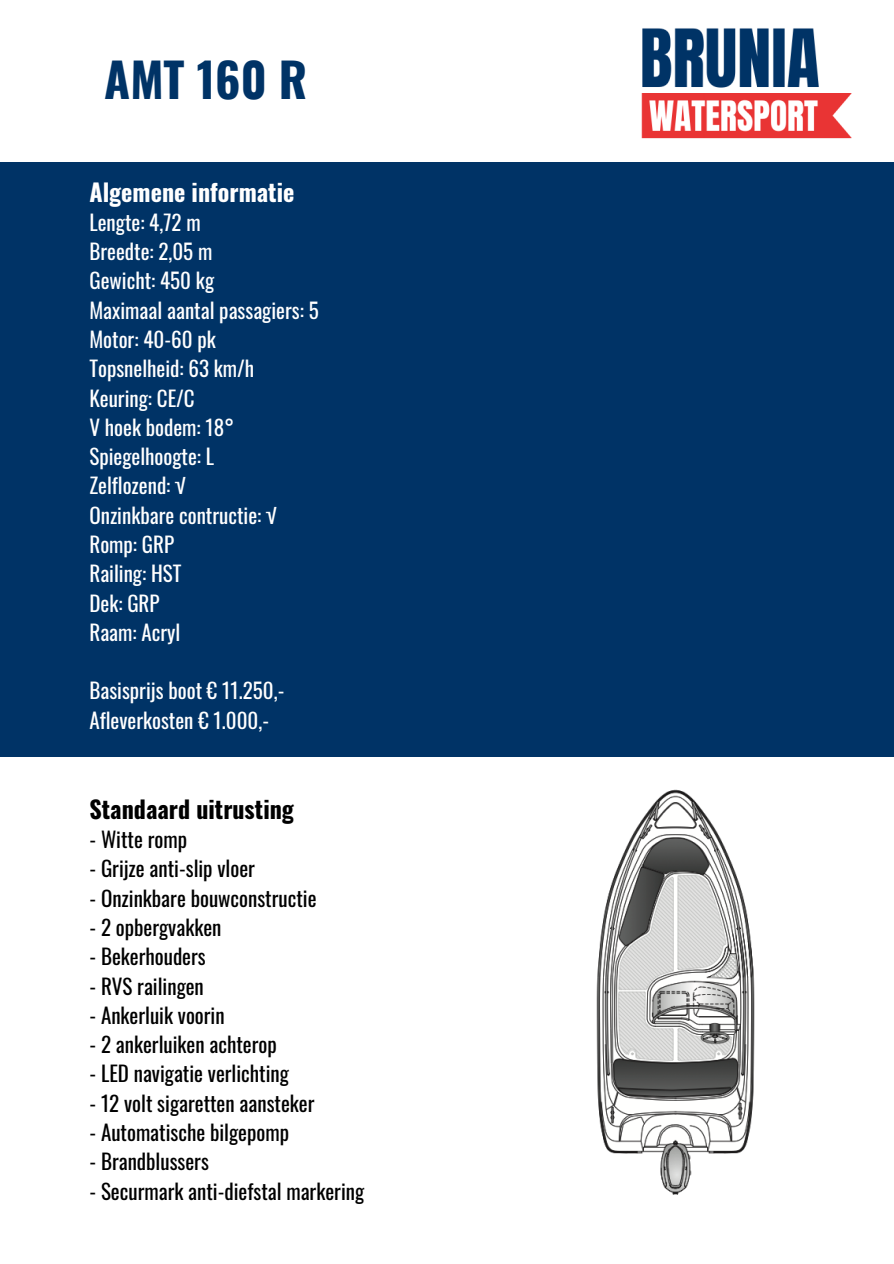
<style>
.page{position:relative;width:894px;height:1264px;background:#fff}
.page>*{position:absolute;margin:0;border:0;box-sizing:border-box;transform-origin:0 0}
.t1{font:700 47.25px "Oswald";color:#036}
.t2{font:700 24px "Oswald";color:#000}
.t3{font:700 24px "Oswald";color:#fff}
.t4{font:21px "Oswald";color:#000}
.t5{font:21px "Oswald";color:#fff}
</style>
<div class="page">
<div style="left:0;top:162px;width:893px;height:594px;background:#036"></div>
<img style="left:596px;top:789px;width:159px;height:406px">
<img style="left:641px;top:28px;width:211px;height:111px">
<p class="t1" style="left:104px;top:42px;width:204px">AMT 160 R</p>
<p class="t3" style="left:89px;top:173px;width:206px">Algemene informatie</p>
<p class="t5" style="left:89px;top:206px;width:113px">Lengte: 4,72 m</p>
<p class="t5" style="left:89px;top:235px;width:124px">Breedte: 2,05 m</p>
<p class="t5" style="left:89px;top:264px;width:126px">Gewicht: 450 kg</p>
<p class="t5" style="left:89px;top:293px;width:231px">Maximaal aantal passagiers: 5</p>
<p class="t5" style="left:89px;top:323px;width:128px">Motor: 40-60 pk</p>
<p class="t5" style="left:89px;top:352px;width:166px">Topsnelheid: 63 km/h</p>
<p class="t5" style="left:89px;top:381px;width:107px">Keuring: CE/C</p>
<p class="t5" style="left:89px;top:411px;width:146px">V hoek bodem: 18°</p>
<p class="t5" style="left:89px;top:440px;width:126px">Spiegelhoogte: L</p>
<p class="t5" style="left:89px;top:469px;width:98px">Zelflozend: √</p>
<p class="t5" style="left:89px;top:498px;width:189px">Onzinkbare contructie: √</p>
<p class="t5" style="left:89px;top:528px;width:86px">Romp: GRP</p>
<p class="t5" style="left:89px;top:557px;width:93px">Railing: HST</p>
<p class="t5" style="left:89px;top:586px;width:72px">Dek: GRP</p>
<p class="t5" style="left:89px;top:616px;width:92px">Raam: Acryl</p>
<p class="t5" style="left:89px;top:674px;width:196px">Basisprijs boot € 11.250,-</p>
<p class="t5" style="left:89px;top:703px;width:181px">Afleverkosten € 1.000,-</p>
<p class="t2" style="left:89px;top:790px;width:206px">Standaard uitrusting</p>
<p class="t4" style="left:89px;top:823px;width:99px">- Witte romp</p>
<p class="t4" style="left:89px;top:852px;width:167px">- Grijze anti-slip vloer</p>
<p class="t4" style="left:89px;top:881px;width:228px">- Onzinkbare bouwconstructie</p>
<p class="t4" style="left:89px;top:911px;width:133px">- 2 opbergvakken</p>
<p class="t4" style="left:89px;top:940px;width:118px">- Bekerhouders</p>
<p class="t4" style="left:89px;top:969px;width:116px">- RVS railingen</p>
<p class="t4" style="left:89px;top:998px;width:137px">- Ankerluik voorin</p>
<p class="t4" style="left:89px;top:1028px;width:189px">- 2 ankerluiken achterop</p>
<p class="t4" style="left:89px;top:1057px;width:201px">- LED navigatie verlichting</p>
<p class="t4" style="left:89px;top:1086px;width:226px">- 12 volt sigaretten aansteker</p>
<p class="t4" style="left:89px;top:1115px;width:201px">- Automatische bilgepomp</p>
<p class="t4" style="left:89px;top:1145px;width:121px">- Brandblussers</p>
<p class="t4" style="left:89px;top:1174px;width:276px">- Securmark anti-diefstal markering</p>
</div>
